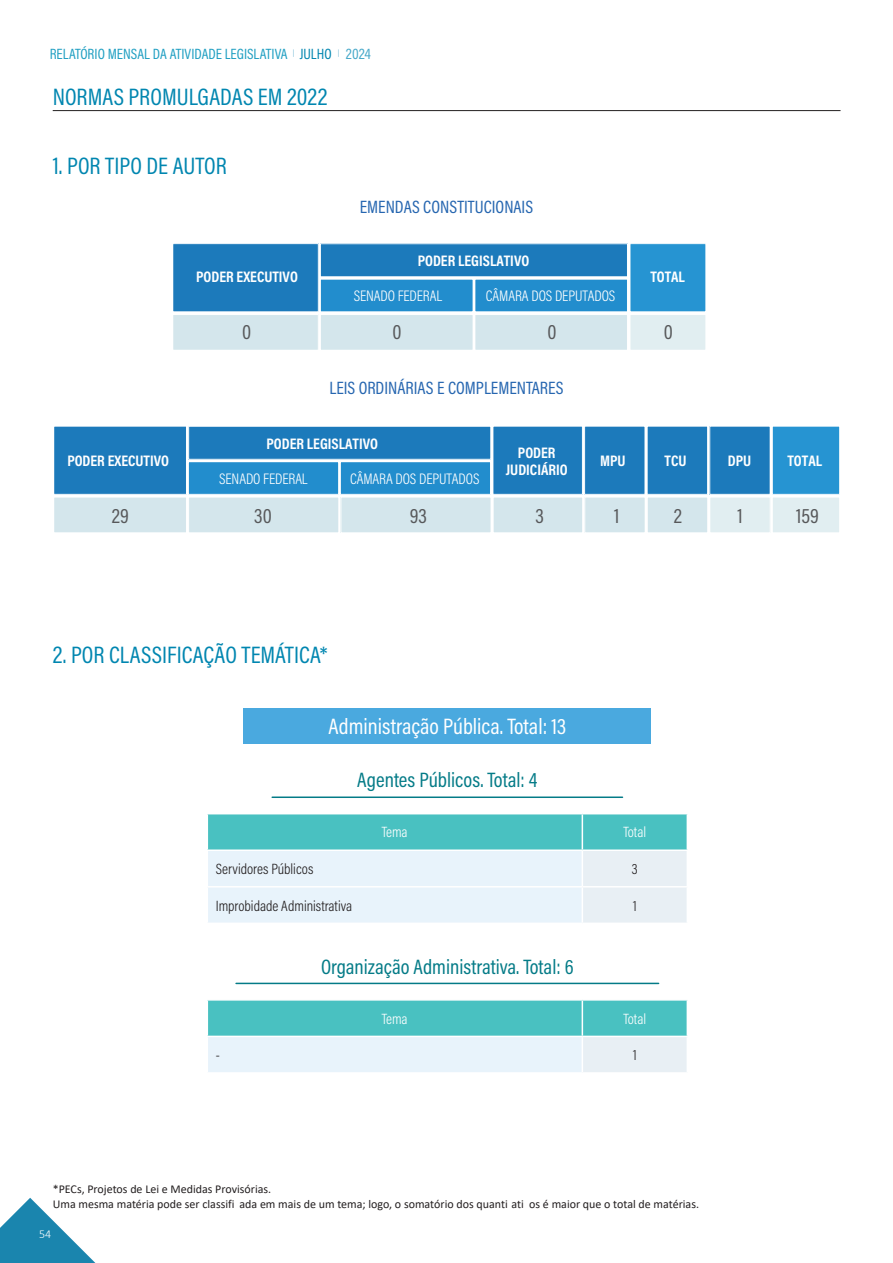
<style>
.page{position:relative;width:893px;height:1263px;background:#fff}
.page>*{position:absolute;margin:0;border:0;box-sizing:border-box;transform-origin:0 0}
.t1{font:24px "Acumin Pro Cond";color:#0086b0}
.t2{font:22.5px "Acumin Pro Cond";color:#fff}
.t3{font:21px "Acumin Pro Cond";color:#047b87}
.t4{font:21px "Acumin Pro Cond";letter-spacing:.005em;color:#57585a}
.t5{font:18px "Acumin Pro Cond";color:#2666b0}
.t6{font:700 15.45px/16.8px "Acumin Pro Cond";color:#fff;text-align:center}
.t7{font:300 15.45px "Acumin Pro Cond";letter-spacing:-.005em;color:#fff}
.t8{font:15px "Acumin Pro Cond";color:#209fc2}
.t9{font:300 15px "Acumin Pro Cond";color:#231f20}
.t10{font:300 15px "Acumin Pro Cond";color:#fff}
.t11{font:12px/14.4px "Calibri";color:#231f20}
.t12{font:300 12px "Calibri";color:#fff}
.s1{color:#0086b0}
.s2{color:#46a8c9}
</style>
<div class="page">
<svg style="left:0;top:1198px;width:96px;height:65px"></svg>
<div style="left:630px;top:244px;width:76px;height:68px;background:#2694d2"></div>
<div style="left:173px;top:244px;width:145px;height:68px;background:#1c7abb"></div>
<div style="left:172px;top:243px;width:147px;height:69px;border:1px solid #fff"></div>
<div style="left:320px;top:244px;width:307px;height:33px;background:#1c7abb"></div>
<div style="left:320px;top:243px;width:308px;height:34px;border:1px solid #fff"></div>
<div style="left:320px;top:279px;width:153px;height:33px;background:#228dcd"></div>
<div style="left:475px;top:279px;width:152px;height:33px;background:#228dcd"></div>
<div style="left:630px;top:314px;width:76px;height:36px;background:#e1eef1"></div>
<div style="left:630px;top:314px;width:76px;height:37px;border:1px solid #fff"></div>
<div style="left:173px;top:314px;width:145px;height:36px;background:#d4e6ec"></div>
<div style="left:172px;top:314px;width:147px;height:37px;border:1px solid #fff"></div>
<div style="left:320px;top:314px;width:153px;height:36px;background:#d4e6ec"></div>
<div style="left:320px;top:314px;width:153px;height:37px;border:1px solid #fff"></div>
<div style="left:475px;top:314px;width:152px;height:36px;background:#d4e6ec"></div>
<div style="left:474px;top:314px;width:154px;height:37px;border:1px solid #fff"></div>
<div style="left:493px;top:426px;width:89px;height:68px;background:#1c7abb"></div>
<div style="left:493px;top:426px;width:90px;height:69px;border:1px solid #fff"></div>
<div style="left:54px;top:426px;width:132px;height:68px;background:#1c7abb"></div>
<div style="left:53px;top:426px;width:134px;height:69px;border:1px solid #fff"></div>
<div style="left:189px;top:426px;width:302px;height:33px;background:#1c7abb"></div>
<div style="left:188px;top:426px;width:303px;height:34px;border:1px solid #fff"></div>
<div style="left:188px;top:462px;width:151px;height:32px;background:#228dcd"></div>
<div style="left:188px;top:461px;width:151px;height:34px;border:1px solid #fff"></div>
<div style="left:340px;top:462px;width:150px;height:32px;background:#228dcd"></div>
<div style="left:340px;top:461px;width:151px;height:34px;border:1px solid #fff"></div>
<div style="left:493px;top:497px;width:90px;height:36px;background:#d4e6ec"></div>
<div style="left:493px;top:497px;width:90px;height:36px;border:1px solid #fff"></div>
<div style="left:585px;top:426px;width:60px;height:68px;background:#1c7abb"></div>
<div style="left:584px;top:426px;width:61px;height:69px;border:1px solid #fff"></div>
<div style="left:585px;top:497px;width:60px;height:36px;background:#d4e6ec"></div>
<div style="left:584px;top:497px;width:61px;height:36px;border:1px solid #fff"></div>
<div style="left:647px;top:426px;width:61px;height:68px;background:#1c7abb"></div>
<div style="left:647px;top:426px;width:61px;height:69px;border:1px solid #fff"></div>
<div style="left:647px;top:497px;width:61px;height:36px;background:#d4e6ec"></div>
<div style="left:647px;top:497px;width:61px;height:36px;border:1px solid #fff"></div>
<div style="left:710px;top:426px;width:60px;height:68px;background:#1c7abb"></div>
<div style="left:709px;top:426px;width:61px;height:69px;border:1px solid #fff"></div>
<div style="left:710px;top:497px;width:60px;height:36px;background:#e1eef1"></div>
<div style="left:709px;top:497px;width:62px;height:36px;border:1px solid #fff"></div>
<div style="left:772px;top:426px;width:68px;height:68px;background:#2694d2"></div>
<div style="left:772px;top:426px;width:68px;height:69px;border:1px solid #fff"></div>
<div style="left:772px;top:497px;width:68px;height:36px;background:#e1eef1"></div>
<div style="left:772px;top:497px;width:68px;height:36px;border:1px solid #fff"></div>
<div style="left:54px;top:497px;width:132px;height:36px;background:#d4e6ec"></div>
<div style="left:53px;top:497px;width:134px;height:36px;border:1px solid #fff"></div>
<div style="left:189px;top:497px;width:150px;height:36px;background:#d4e6ec"></div>
<div style="left:188px;top:497px;width:151px;height:36px;border:1px solid #fff"></div>
<div style="left:341px;top:497px;width:150px;height:36px;background:#d4e6ec"></div>
<div style="left:341px;top:497px;width:150px;height:36px;border:1px solid #fff"></div>
<div style="left:244px;top:709px;width:407px;height:35px;background:#4aa9df"></div>
<hr style="left:272px;top:796px;width:350px;height:2px;background:#047b87">
<hr style="left:236px;top:983px;width:423px;height:1px;background:#047b87">
<svg style="left:208px;top:814px;width:479px;height:108px;background:#b3e2e6"></svg>
<hr style="left:582px;top:814px;width:1px;height:35px;background:#fff">
<hr style="left:207px;top:849px;width:375px;height:2px;background:#fff">
<hr style="left:582px;top:849px;width:106px;height:2px;background:#fff">
<hr style="left:582px;top:851px;width:1px;height:35px;background:#fff">
<hr style="left:207px;top:886px;width:375px;height:1px;background:#fff">
<hr style="left:582px;top:886px;width:106px;height:1px;background:#fff">
<hr style="left:582px;top:887px;width:1px;height:35px;background:#fff">
<div style="left:208px;top:1000px;width:479px;height:36px;background:#49c1c1"></div>
<div style="left:207px;top:1036px;width:375px;height:37px;background:#e8f3fb"></div>
<div style="left:582px;top:1036px;width:105px;height:37px;background:#e8eff4"></div>
<hr style="left:582px;top:1000px;width:1px;height:36px;background:#fff">
<hr style="left:207px;top:1036px;width:375px;height:1px;background:#fff">
<hr style="left:207px;top:1037px;width:1px;height:35px;background:#fff">
<hr style="left:582px;top:1036px;width:106px;height:1px;background:#fff">
<hr style="left:582px;top:1037px;width:1px;height:35px;background:#fff">
<hr style="left:207px;top:1072px;width:375px;height:2px;background:#fff">
<hr style="left:582px;top:1072px;width:106px;height:2px;background:#fff">
<hr style="left:53px;top:110px;width:787px;height:1px;background:#231f20">
<p class="t8" style="left:50px;top:44px;width:323px">RELATÓRIO MENSAL DA ATIVIDADE LEGISLATIVA <sup>|</sup> <span class="s1">JULHO</span> <sup>|</sup> <span class="s2">2024</span></p>
<h1 class="t1" style="left:53px;top:81px;width:276px">NORMAS PROMULGADAS EM 2022</h1>
<h1 class="t1" style="left:53px;top:151px;width:175px">1. POR TIPO DE AUTOR</h1>
<h3 class="t5" style="left:360px;top:195px;width:175px">EMENDAS CONSTITUCIONAIS</h3>
<p class="t6" style="left:418px;top:252px;width:113px">PODER LEGISLATIVO</p>
<p class="t7" style="left:354px;top:286px;width:90px">SENADO FEDERAL</p>
<p class="t7" style="left:486px;top:286px;width:131px">CÂMARA DOS DEPUTADOS</p>
<p class="t6" style="left:196px;top:268px;width:103px">PODER EXECUTIVO</p>
<p class="t6" style="left:650px;top:268px;width:36px">TOTAL</p>
<h3 class="t4" style="left:242px;top:318px;width:11px">0</h3>
<h3 class="t4" style="left:393px;top:318px;width:11px">0</h3>
<h3 class="t4" style="left:547px;top:318px;width:11px">0</h3>
<h3 class="t5" style="left:329px;top:376px;width:236px">LEIS ORDINÁRIAS E COMPLEMENTARES</h3>
<h3 class="t4" style="left:664px;top:318px;width:11px">0</h3>
<p class="t6" style="left:267px;top:435px;width:113px">PODER LEGISLATIVO</p>
<p class="t7" style="left:219px;top:469px;width:90px">SENADO FEDERAL</p>
<p class="t7" style="left:350px;top:469px;width:131px">CÂMARA DOS DEPUTADOS</p>
<p class="t6" style="left:506px;top:444px;width:63px">PODER<br>JUDICIÁRIO</p>
<p class="t6" style="left:67px;top:452px;width:103px">PODER EXECUTIVO</p>
<p class="t6" style="left:600px;top:452px;width:27px">MPU</p>
<p class="t6" style="left:665px;top:452px;width:23px">TCU</p>
<p class="t6" style="left:728px;top:452px;width:25px">DPU</p>
<p class="t6" style="left:787px;top:452px;width:36px">TOTAL</p>
<h3 class="t4" style="left:112px;top:502px;width:19px">29</h3>
<h3 class="t4" style="left:254px;top:502px;width:19px">30</h3>
<h1 class="t1" style="left:53px;top:639px;width:276px">2. POR CLASSIFICAÇÃO TEMÁTICA*</h1>
<h3 class="t4" style="left:410px;top:502px;width:19px">93</h3>
<h3 class="t4" style="left:535px;top:502px;width:10px">3</h3>
<h3 class="t4" style="left:614px;top:502px;width:7px">1</h3>
<h3 class="t4" style="left:674px;top:502px;width:10px">2</h3>
<h3 class="t4" style="left:737px;top:502px;width:7px">1</h3>
<h3 class="t4" style="left:796px;top:502px;width:24px">159</h3>
<h2 class="t2" style="left:329px;top:711px;width:239px">Administração Pública. Total: 13</h2>
<h3 class="t3" style="left:357px;top:767px;width:182px">Agentes Públicos. Total: 4</h3>
<p class="t10" style="left:382px;top:823px;width:27px">Tema</p>
<p class="t10" style="left:624px;top:823px;width:24px">Total</p>
<p class="t9" style="left:216px;top:859px;width:99px">Servidores Públicos</p>
<p class="t9" style="left:632px;top:859px;width:7px">3</p>
<p class="t9" style="left:216px;top:896px;width:138px">Improbidade Administrativa</p>
<p class="t9" style="left:633px;top:896px;width:5px">1</p>
<h3 class="t3" style="left:321px;top:953px;width:254px">Organização Administrativa. Total: 6</h3>
<p class="t10" style="left:382px;top:1009px;width:27px">Tema</p>
<p class="t10" style="left:624px;top:1009px;width:24px">Total</p>
<p class="t9" style="left:216px;top:1045px;width:6px">-</p>
<p class="t9" style="left:633px;top:1045px;width:5px">1</p>
<p class="t11" style="left:53px;top:1182px;width:648px">*PECs, Projetos de Lei e Medidas Provisórias.<br>Uma mesma matéria pode ser classifi ada em mais de um tema; logo, o somatório dos quanti ati os é maior que o total de matérias.</p>
<p class="t12" style="left:39px;top:1226px;width:14px">54</p>
</div>
